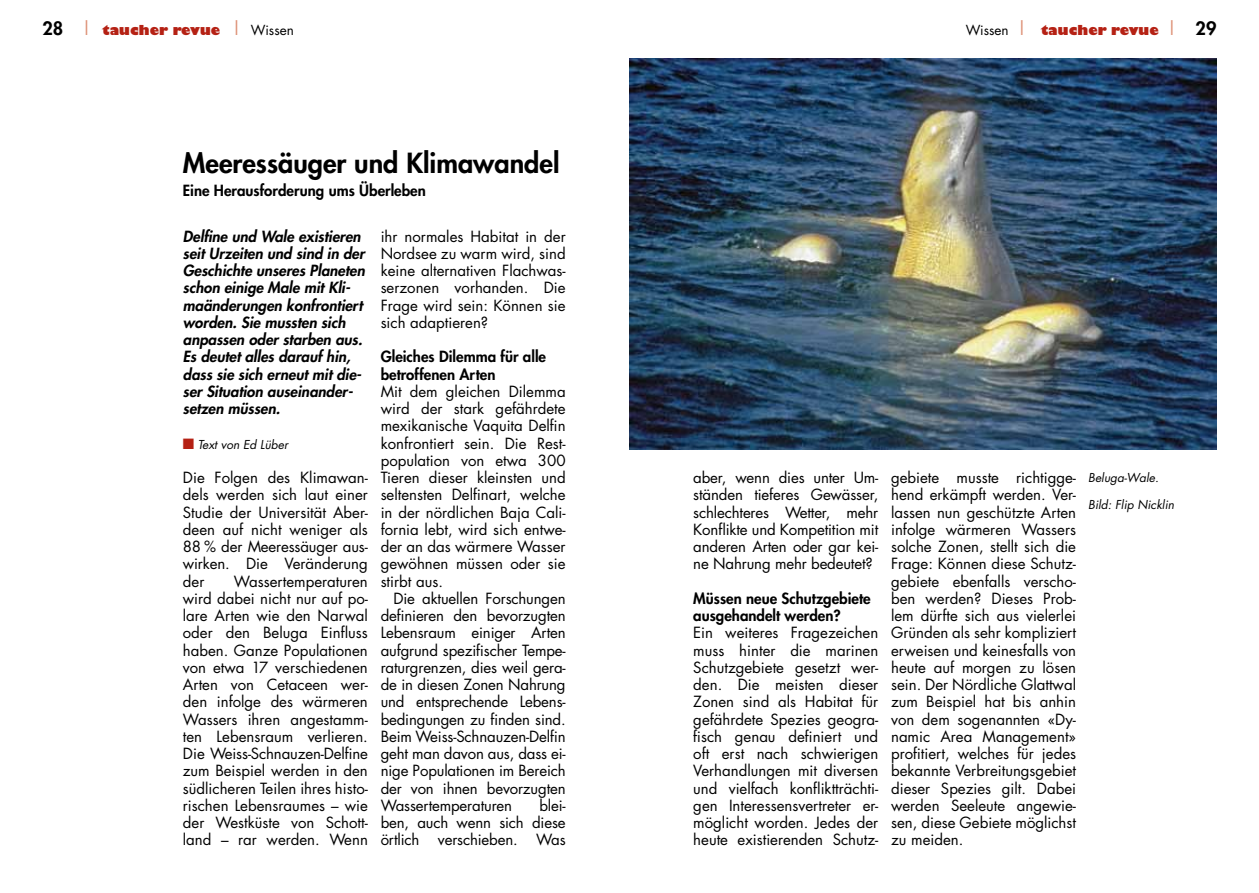
<style>
.page{position:relative;width:1259px;height:893px;background:#fff}
.page>*{position:absolute;margin:0;border:0;box-sizing:border-box;transform-origin:0 0}
.t1{font:800 27px "Futura";color:#000}
.t2{font:15px/17.2px "Futura";color:#000;text-align:justify}
.t3{font:italic 800 15px/17.2px "Futura";color:#000}
.t4{font:800 15px/17.2px "Futura";color:#000}
.t5{font:800 13.5px "Gill Sans";color:#b52114}
.t6{font:italic 12px "Futura";color:#000}
.s1{font-family:"Futura";font-size:18px;color:#000}
.s2{font-family:"Futura";font-weight:400;font-size:18px;color:#dd9075}
.s3{font-family:"Futura";font-weight:400;color:#000}
.s4{color:#b52114}
</style>
<div class="page">
<img style="left:629px;top:58px;width:587px;height:392px">
<p class="t5" style="left:43px;top:21px;width:253px"><span class="s1">28</span> <span class="s2">|</span> taucher revue <span class="s2">|</span> <span class="s3">Wissen</span></p>
<p class="t5" style="left:965px;top:21px;width:252px"><span class="s3">Wissen</span> <span class="s2">|</span> taucher revue <span class="s2">|</span> <span class="s1">29</span></p>
<h1 class="t1" style="left:183px;top:145px;width:378px">Meeressäuger und Klimawandel</h1>
<p class="t4" style="left:183px;top:182px;width:244px">Eine Herausforderung ums Überleben</p>
<p class="t2" style="left:381px;top:227px;width:186px">ihr normales Habitat in der Nordsee zu warm wird, sind keine alternativen Flachwas&shy;serzonen vorhanden. Die Frage wird sein: Können sie sich adaptieren?</p>
<p class="t4" style="left:381px;top:348px;width:167px">Gleiches Dilemma für alle betroffenen Arten</p>
<p class="t2" style="left:381px;top:382px;width:186px">Mit dem gleichen Dilemma wird der stark gefährdete mexikanische Vaquita Delfin konfrontiert sein. Die Rest&shy;population von etwa 300<br>Tieren dieser kleinsten und seltensten Delfinart, welche in der nördlichen Baja Cali&shy;fornia lebt, wird sich entwe&shy;der an das wärmere Wasser gewöhnen müssen oder sie stirbt aus.</p>
<p class="t2" style="left:381px;top:589px;width:186px;text-indent:13px">Die aktuellen Forschungen definieren den bevorzugten Lebensraum einiger Arten aufgrund spezifischer Tempe&shy;raturgrenzen, dies weil gera&shy;de in diesen Zonen Nahrung und entsprechende Lebens&shy;bedingungen zu finden sind.<br>Beim Weiss-Schnauzen-Delfin geht man davon aus, dass ei&shy;nige Populationen im Bereich der von ihnen bevorzugten Wassertemperaturen</p>
<p class="t3" style="left:183px;top:227px;width:183px">Delfine und Wale existieren seit Urzeiten und sind in der<br>Geschichte unseres Planeten schon einige Male mit Kli&shy;maänderungen konfrontiert worden. Sie mussten sich anpassen oder starben aus.<br>Es deutet alles darauf hin, dass sie sich erneut mit die&shy;ser Situation auseinander&shy;setzen müssen.</p>
<p class="t6" style="left:183px;top:436px;width:107px"><span class="s4">■</span> Text von Ed Lüber</p>
<p class="t2" style="left:183px;top:469px;width:186px">Die Folgen des Klimawan&shy;dels werden sich laut einer Studie der Universität Aber&shy;deen auf nicht weniger als 88 % der Meeressäuger aus-- wirken. Die Veränderung der</p>
<p class="t2" style="left:183px;top:572px;width:186px;text-indent:51px">Wassertemperaturen wird dabei nicht nur auf po&shy;lare Arten wie den Narwal oder den Beluga Einfluss haben. Ganze Populationen von etwa 17 verschiedenen Arten von Cetaceen wer&shy;den infolge des wärmeren Wassers ihren angestamm&shy;ten Lebensraum verlieren.<br>Die Weiss-Schnauzen-Delfine zum Beispiel werden in den südlicheren Teilen ihres histo&shy;rischen Lebensraumes – wie der Westküste von Schott&shy;land – rar werden. Wenn</p>
<p class="t2" style="left:381px;top:796px;width:186px;text-indent:159px">blei&shy;ben, auch wenn sich diese örtlich verschieben. Was</p>
<p class="t2" style="left:693px;top:469px;width:186px">aber, wenn dies unter Um&shy;ständen tieferes Gewässer, schlechteres Wetter, mehr Konflikte und Kompetition mit anderen Arten oder gar kei&shy;ne Nahrung mehr bedeutet?</p>
<p class="t4" style="left:693px;top:590px;width:179px">Müssen neue Schutzgebiete ausgehandelt werden?</p>
<p class="t2" style="left:693px;top:624px;width:186px">Ein weiteres Fragezeichen muss hinter die marinen Schutzgebiete gesetzt wer&shy;den. Die meisten dieser Zonen sind als Habitat für gefährdete Spezies geogra&shy;fisch genau definiert und oft erst nach schwierigen Verhandlungen mit diversen und vielfach konfliktträchti&shy;gen Interessensvertreter er&shy;möglicht worden. Jedes der heute existierenden Schutz-</p>
<p class="t2" style="left:891px;top:469px;width:186px">gebiete musste richtigge&shy;hend erkämpft werden. Ver&shy;lassen nun geschützte Arten infolge wärmeren Wassers solche Zonen, stellt sich die Frage: Können diese Schutz&shy;gebiete ebenfalls verscho&shy;ben werden? Dieses Prob&shy;lem dürfte sich aus vielerlei Gründen als sehr kompliziert erweisen und keinesfalls von heute auf morgen zu lösen sein. Der Nördliche Glattwal zum Beispiel hat bis anhin von dem sogenannten «Dy&shy;namic Area Management» profitiert, welches für jedes bekannte Verbreitungsgebiet dieser Spezies gilt. Dabei werden Seeleute angewie&shy;sen, diese Gebiete möglichst zu meiden.</p>
<p class="t6" style="left:1088px;top:470px;width:72px">Beluga-Wale.</p>
<p class="t6" style="left:1088px;top:497px;width:87px">Bild: Flip Nicklin</p>
</div>
